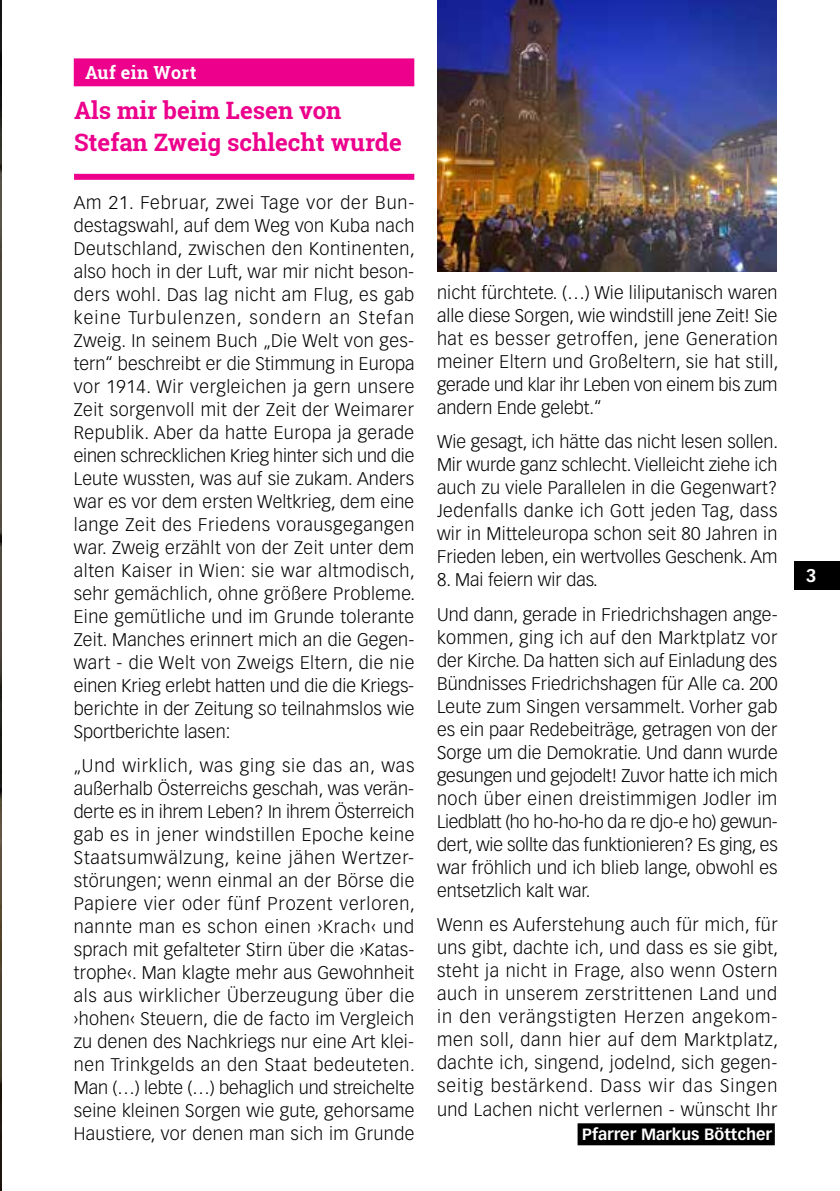
<style>
.page{position:relative;width:840px;height:1191px;background:#fff}
.page>*{position:absolute;margin:0;border:0;box-sizing:border-box;transform-origin:0 0}
.t1{font:700 24px/32px "Roboto Slab";color:#ec008c}
.t2{font:300 18px/23px "Vectora LT Std";letter-spacing:.005em;color:#000;text-align:justify}
.t3{font:700 18px "Roboto Slab";letter-spacing:.02em;color:#fff}
.t4{font:700 18px "Vectora LT Std";color:#fff}
.t5{font:700 16px "Vectora LT Std";color:#fff}
</style>
<div class="page">
<img style="left:0;top:0;width:2px;height:1191px">
<div style="left:74px;top:58px;width:340px;height:28px;background:#ec008c"></div>
<div style="left:74px;top:174px;width:340px;height:6px;background:#ec008c"></div>
<div style="left:577px;top:1123px;width:197px;height:22px;background:#000"></div>
<img style="left:437px;top:0;width:338px;height:271px">
<div style="left:794px;top:561px;width:45px;height:28px;background:#000"></div>
<p class="t3" style="left:85px;top:60px;width:113px">Auf ein Wort</p>
<h1 class="t1" style="left:74px;top:94px;width:329px">Als mir beim Lesen von<br>Stefan Zweig schlecht wurde</h1>
<p class="t2" style="left:74px;top:191px;width:342px">Am 21. Februar, zwei Tage vor der Bun&shy;destagswahl, auf dem Weg von Kuba nach Deutschland, zwischen den Kontinenten, also hoch in der Luft, war mir nicht beson&shy;ders wohl. Das lag nicht am Flug, es gab keine Turbulenzen, sondern an Stefan Zweig. In seinem Buch „Die Welt von ges&shy;tern“ beschreibt er die Stimmung in Europa vor 1914. Wir vergleichen ja gern unsere Zeit sorgenvoll mit der Zeit der Weimarer Republik. Aber da hatte Europa ja gerade einen schrecklichen Krieg hinter sich und die Leute wussten, was auf sie zukam. Anders war es vor dem ersten Weltkrieg, dem eine lange Zeit des Friedens vorausgegangen war. Zweig erzählt von der Zeit unter dem alten Kaiser in Wien: sie war altmodisch, sehr gemächlich, ohne größere Probleme.<br>Eine gemütliche und im Grunde tolerante Zeit. Manches erinnert mich an die Gegen&shy;wart - die Welt von Zweigs Eltern, die nie einen Krieg erlebt hatten und die die Kriegs&shy;berichte in der Zeitung so teilnahmslos wie Sportberichte lasen:</p>
<p class="t2" style="left:74px;top:754px;width:342px">„Und wirklich, was ging sie das an, was außerhalb Österreichs geschah, was verän&shy;derte es in ihrem Leben? In ihrem Österreich gab es in jener windstillen Epoche keine Staatsumwälzung, keine jähen Wertzer&shy;störungen; wenn einmal an der Börse die Papiere vier oder fünf Prozent verloren, nannte man es schon einen ›Krach‹ und sprach mit gefalteter Stirn über die ›Katas&shy;trophe‹. Man klagte mehr aus Gewohnheit als aus wirklicher Überzeugung über die ›hohen‹ Steuern, die de facto im Vergleich zu denen des Nachkriegs nur eine Art klei&shy;nen Trinkgelds an den Staat bedeuteten.<br>Man (…) lebte (…) behaglich und streichelte seine kleinen Sorgen wie gute, gehorsame Haustiere, vor denen man sich im Grunde</p>
<p class="t2" style="left:437px;top:281px;width:343px">nicht fürchtete. (…) Wie liliputanisch waren alle diese Sorgen, wie windstill jene Zeit! Sie hat es besser getroffen, jene Generation meiner Eltern und Großeltern, sie hat still, gerade und klar ihr Leben von einem bis zum andern Ende gelebt.“</p>
<p class="t2" style="left:437px;top:431px;width:342px">Wie gesagt, ich hätte das nicht lesen sollen.<br>Mir wurde ganz schlecht. Vielleicht ziehe ich auch zu viele Parallelen in die Gegenwart?<br>Jedenfalls danke ich Gott jeden Tag, dass wir in Mitteleuropa schon seit 80 Jahren in Frieden leben, ein wertvolles Geschenk. Am</p>
<p class="t2" style="left:437px;top:563px;width:342px;line-height:34.4px">8. Mai feiern wir das.<br>Und dann, gerade in Friedrichshagen ange-</p>
<p class="t2" style="left:437px;top:626px;width:342px">kommen, ging ich auf den Marktplatz vor der Kirche. Da hatten sich auf Einladung des Bündnisses Friedrichshagen für Alle ca. 200<br>Leute zum Singen versammelt. Vorher gab es ein paar Redebeiträge, getragen von der Sorge um die Demokratie. Und dann wurde gesungen und gejodelt! Zuvor hatte ich mich noch über einen dreistimmigen Jodler im Liedblatt (ho ho-ho-ho da re djo-e ho) gewun&shy;dert, wie sollte das funktionieren? Es ging, es war fröhlich und ich blieb lange, obwohl es entsetzlich kalt war.</p>
<p class="t2" style="left:437px;top:913px;width:342px">Wenn es Auferstehung auch für mich, für uns gibt, dachte ich, und dass es sie gibt, steht ja nicht in Frage, also wenn Ostern auch in unserem zerstrittenen Land und in den verängstigten Herzen angekom&shy;men soll, dann hier auf dem Marktplatz, dachte ich, singend, jodelnd, sich gegen&shy;seitig bestärkend. Dass wir das Singen und Lachen nicht verlernen - wünscht Ihr</p>
<p class="t5" style="left:582px;top:1124px;width:191px">Pfarrer Markus Böttcher</p>
<p class="t4" style="left:805px;top:565px;width:12px">3</p>
</div>
